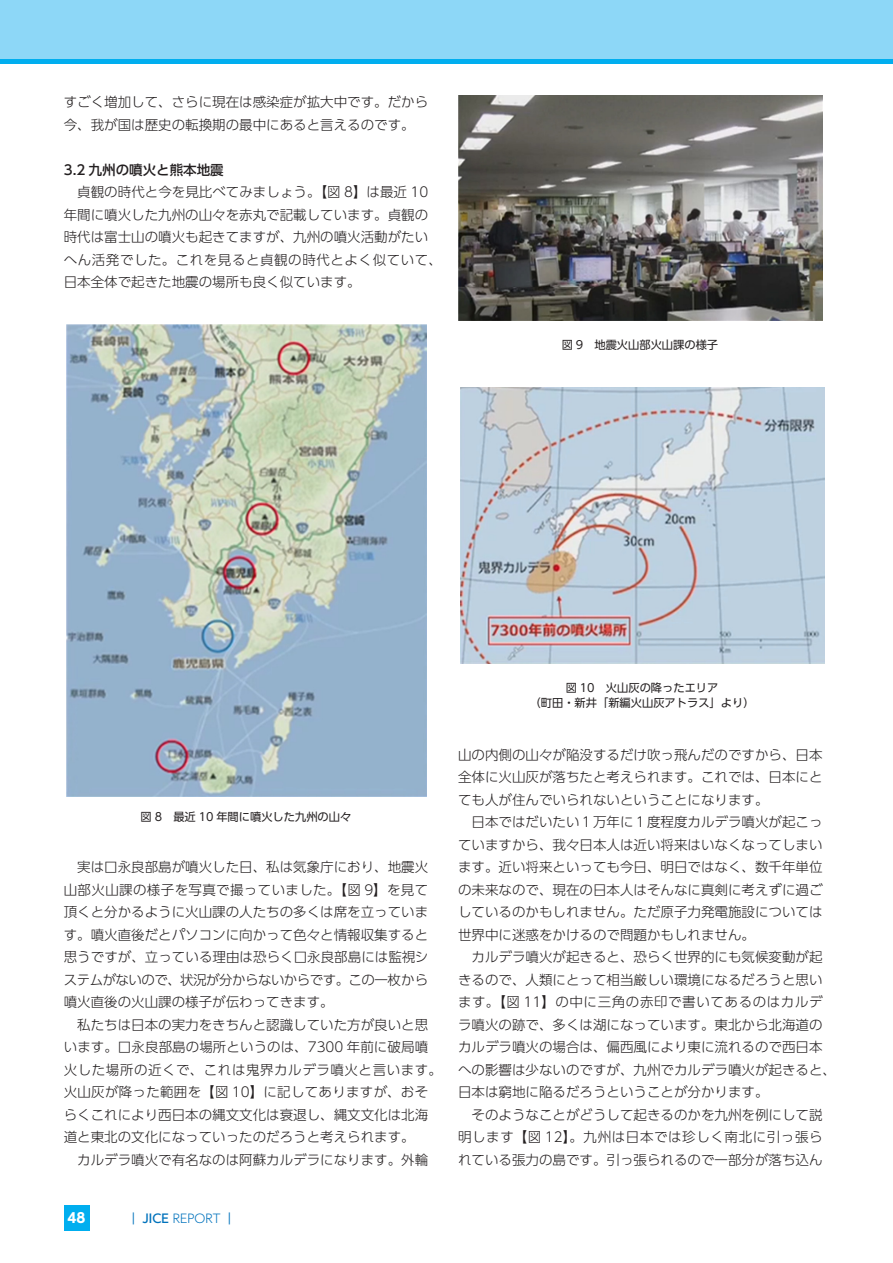
<style>
.page{position:relative;width:893px;height:1263px;background:#fff}
.page>*{position:absolute;margin:0;border:0;box-sizing:border-box;transform-origin:0 0}
.t1{font:300 13.5px/22.5px "UD Shin Go Pro";color:#231f20;text-align:justify}
.t2{font:500 13.5px "UD Shin Go Pro";color:#231f20}
.t3{font:700 13.5px "UD Shin Go Pro";color:#fff}
.t4{font:500 12px "UD Shin Go Pro";color:#0072bc}
.t5{font:11.25px/15px "UD Shin Go Pro";color:#231f20;text-align:center}
.s1{font-weight:300}
</style>
<div class="page">
<div style="left:64px;top:1205px;width:25px;height:26px;background:#00aeef"></div>
<div style="left:0;top:0;width:892px;height:64px;background:#8dd7f7"></div>
<hr style="left:0;top:60px;width:893px;height:4px;background:#00aeef">
<img style="left:66px;top:325px;width:361px;height:472px">
<img style="left:458px;top:95px;width:364px;height:225px">
<img style="left:460px;top:388px;width:365px;height:275px">
<p class="t1" style="left:64px;top:90px;width:366px">すごく増加して、さらに現在は感染症が拡大中です。だから今、我が国は歴史の転換期の最中にあると言えるのです。</p>
<p class="t2" style="left:64px;top:159px;width:161px">3.2 九州の噴火と熊本地震</p>
<p class="t1" style="left:64px;top:180px;width:380px;text-align:left;text-indent:14px">貞観の時代と今を見比べてみましょう。【図 8】は最近 10年間に噴火した九州の山々を赤丸で記載しています。貞観の時代は富士山の噴火も起きてますが、九州の噴火活動がたいへん活発でした。これを見ると貞観の時代とよく似ていて、日本全体で起きた地震の場所も良く似ています。</p>
<p class="t5" style="left:562px;top:337px;width:158px">図 9　地震火山部火山課の様子</p>
<p class="t5" style="left:141px;top:809px;width:212px">図 8　最近 10 年間に噴火した九州の山々</p>
<p class="t1" style="left:64px;top:855px;width:366px;text-indent:14px">実は口永良部島が噴火した日、私は気象庁におり、地震火山部火山課の様子を写真で撮っていました。【図 9】を見て頂くと分かるように火山課の人たちの多くは席を立っています。噴火直後だとパソコンに向かって色々と情報収集すると思うですが、立っている理由は恐らく口永良部島には監視システムがないので、状況が分からないからです。この一枚から噴火直後の火山課の様子が伝わってきます。</p>
<p class="t1" style="left:64px;top:1013px;width:380px;text-align:left;text-indent:14px">私たちは日本の実力をきちんと認識していた方が良いと思います。口永良部島の場所というのは、7300 年前に破局噴火した場所の近くで、これは鬼界カルデラ噴火と言います。火山灰が降った範囲を【図 10】に記してありますが、おそらくこれにより西日本の縄文文化は衰退し、縄文文化は北海道と東北の文化になっていったのだろうと考えられます。</p>
<p class="t1" style="left:77px;top:1148px;width:353px">カルデラ噴火で有名なのは阿蘇カルデラになります。外輪</p>
<p class="t3" style="left:68px;top:1207px;width:19px">48</p>
<p class="t4" style="left:128px;top:1208px;width:110px">｜ JICE <span class="s1">REPORT</span> ｜</p>
<p class="t5" style="left:530px;top:680px;width:226px">図 10　火山灰の降ったエリア<br>（町田・新井「新編火山灰アトラス」より）</p>
<p class="t1" style="left:458px;top:743px;width:366px">山の内側の山々が陥没するだけ吹っ飛んだのですから、日本全体に火山灰が落ちたと考えられます。これでは、日本にとても人が住んでいられないということになります。</p>
<p class="t1" style="left:458px;top:810px;width:366px;text-indent:14px">日本ではだいたい 1 万年に 1 度程度カルデラ噴火が起こっていますから、我々日本人は近い将来はいなくなってしまいます。近い将来といっても今日、明日ではなく、数千年単位の未来なので、現在の日本人はそんなに真剣に考えずに過ごしているのかもしれません。ただ原子力発電施設については世界中に迷惑をかけるので問題かもしれません。</p>
<p class="t1" style="left:458px;top:945px;width:379px;text-align:left;text-indent:14px">カルデラ噴火が起きると、恐らく世界的にも気候変動が起きるので、人類にとって相当厳しい環境になるだろうと思います。【図 11】の中に三角の赤印で書いてあるのはカルデラ噴火の跡で、多くは湖になっています。東北から北海道のカルデラ噴火の場合は、偏西風により東に流れるので西日本への影響は少ないのですが、九州でカルデラ噴火が起きると、日本は窮地に陥るだろうということが分かります。</p>
<p class="t1" style="left:458px;top:1103px;width:366px;text-indent:14px">そのようなことがどうして起きるのかを九州を例にして説明します【図 12】。九州は日本では珍しく南北に引っ張られている張力の島です。引っ張られるので一部分が落ち込ん</p>
</div>
